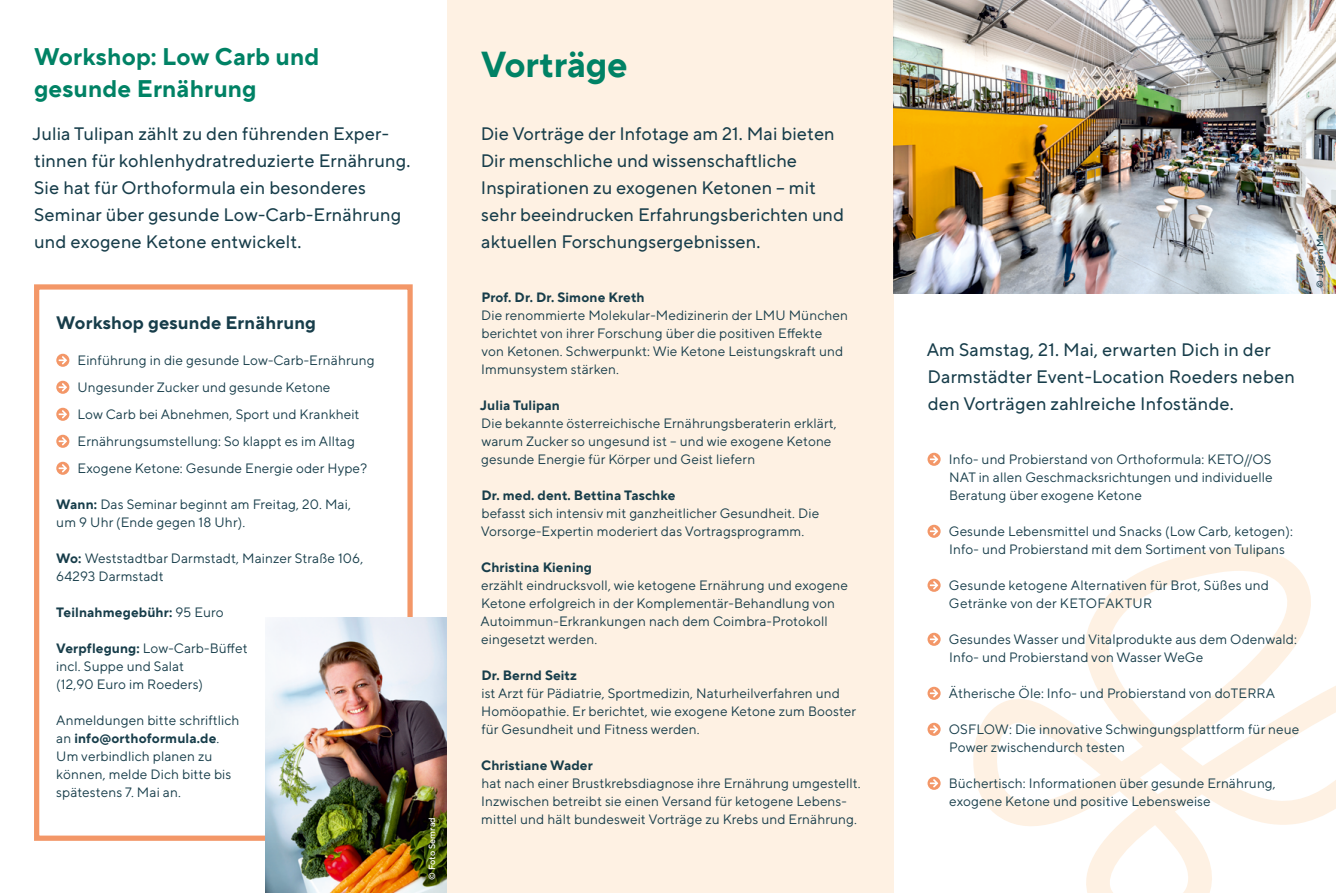
<style>
.page{position:relative;width:1336px;height:893px;background:#fff}
.page>*{position:absolute;margin:0;border:0;box-sizing:border-box;transform-origin:0 0}
.t1{font:700 36px "TT Norms Pro";letter-spacing:-.01em;color:#008265}
.t2{font:700 24px "TT Norms Pro";letter-spacing:.01em;color:#008265}
.t3{font:18px/27px "TT Norms Pro";letter-spacing:.01em;color:#173d4a}
.t4{font:700 18px "TT Norms Pro";letter-spacing:.01em;color:#173d4a}
.t5{font:13.5px/18px "TT Norms Pro";letter-spacing:.01em;color:#173d4a}
.t6{font:700 13.5px "TT Norms Pro";letter-spacing:.01em;color:#173d4a}
.t7{font:500 9px "TT Norms Pro";letter-spacing:.01em;color:#fff}
.t8{font:500 9px "TT Norms Pro";letter-spacing:.01em;color:#173d4a}
.s1{font-weight:700}
.s2{font-weight:400}
</style>
<div class="page">
<svg style="left:56px;top:354px;width:13px;height:13px"></svg>
<svg style="left:56px;top:381px;width:13px;height:13px"></svg>
<svg style="left:56px;top:408px;width:13px;height:13px"></svg>
<svg style="left:56px;top:435px;width:13px;height:13px"></svg>
<svg style="left:56px;top:462px;width:13px;height:13px"></svg>
<div style="left:34px;top:284px;width:378px;height:557px;border:5px solid #f39768"></div>
<img style="left:266px;top:617px;width:180px;height:276px">
<div style="left:446px;top:0;width:447px;height:893px;background:#fef1e3"></div>
<img style="left:893px;top:0;width:442px;height:293px">
<svg style="left:973px;top:547px;width:362px;height:346px"></svg>
<svg style="left:927px;top:453px;width:13px;height:13px"></svg>
<svg style="left:927px;top:525px;width:13px;height:13px"></svg>
<svg style="left:927px;top:579px;width:13px;height:13px"></svg>
<svg style="left:927px;top:633px;width:13px;height:13px"></svg>
<svg style="left:927px;top:687px;width:13px;height:13px"></svg>
<svg style="left:927px;top:723px;width:13px;height:13px"></svg>
<svg style="left:927px;top:777px;width:13px;height:13px"></svg>
<h2 class="t2" style="left:34px;top:39px;width:287px">Workshop: Low Carb und</h2>
<h1 class="t1" style="left:480px;top:37px;width:148px">Vorträge</h1>
<h2 class="t2" style="left:34px;top:71px;width:224px">gesunde Ernährung</h2>
<h3 class="t3" style="left:32px;top:119px;width:379px">Julia Tulipan zählt zu den führenden Exper&shy;tinnen für kohlenhydratreduzierte Ernährung.<br>Sie hat für Orthoformula ein besonderes Seminar über gesunde Low-Carb-Ernährung und exogene Ketone entwickelt.</h3>
<h3 class="t3" style="left:480px;top:119px;width:365px">Die Vorträge der Infotage am 21. Mai bieten Dir menschliche und wissenschaftliche Inspirationen zu exogenen Ketonen – mit sehr beeindrucken Erfahrungsberichten und aktuellen Forschungsergebnissen.</h3>
<h3 class="t4" style="left:56px;top:310px;width:261px">Workshop gesunde Ernährung</h3>
<p class="t5" style="left:78px;top:346px;width:298px;line-height:27px">Einführung in die gesunde Low-Carb-Ernährung Ungesunder Zucker und gesunde Ketone<br>Low Carb bei Abnehmen, Sport und Krankheit Ernährungsumstellung: So klappt es im Alltag Exogene Ketone: Gesunde Energie oder Hype?</p>
<p class="t5" style="left:56px;top:495px;width:296px"><span class="s1">Wann:</span> Das Seminar beginnt am Freitag, 20. Mai, um 9 Uhr (Ende gegen 18 Uhr).</p>
<p class="t5" style="left:56px;top:549px;width:308px"><span class="s1">Wo:</span> Weststadtbar Darmstadt, Mainzer Straße 106,<br>64293 Darmstadt</p>
<p class="t6" style="left:56px;top:603px;width:169px">Teilnahmegebühr: <span class="s2">95 Euro</span></p>
<p class="t5" style="left:56px;top:639px;width:193px"><span class="s1">Verpflegung:</span> Low-Carb-Büffet incl. Suppe und Salat<br>(12,90 Euro im Roeders)</p>
<p class="t5" style="left:56px;top:711px;width:185px">Anmeldungen bitte schriftlich an <span class="s1">info@orthoformula.de</span>.<br>Um verbindlich planen zu können, melde Dich bitte bis spätestens 7. Mai an.</p>
<p class="t7" style="left:425px;top:880px;width:65px;rotate:-90deg">© Foto Semrad</p>
<p class="t6" style="left:481px;top:288px;width:165px">Prof. Dr. Dr. Simone Kreth</p>
<p class="t5" style="left:481px;top:306px;width:368px">Die renommierte Molekular-Medizinerin der LMU München berichtet von ihrer Forschung über die positiven Effekte von Ketonen. Schwerpunkt: Wie Ketone Leistungskraft und Immunsystem stärken.</p>
<p class="t6" style="left:480px;top:396px;width:81px">Julia Tulipan</p>
<p class="t5" style="left:481px;top:414px;width:357px">Die bekannte österreichische Ernährungsberaterin erklärt, warum Zucker so ungesund ist – und wie exogene Ketone gesunde Energie für Körper und Geist liefern</p>
<p class="t6" style="left:481px;top:486px;width:196px">Dr. med. dent. Bettina Taschke</p>
<p class="t5" style="left:480px;top:504px;width:340px">befasst sich intensiv mit ganzheitlicher Gesundheit. Die<br>Vorsorge-Expertin moderiert das Vortragsprogramm.</p>
<p class="t6" style="left:481px;top:558px;width:112px">Christina Kiening</p>
<p class="t5" style="left:480px;top:576px;width:369px">erzählt eindrucksvoll, wie ketogene Ernährung und exogene Ketone erfolgreich in der Komplementär-Behandlung von Autoimmun-Erkrankungen nach dem Coimbra-Protokoll eingesetzt werden.</p>
<p class="t6" style="left:481px;top:666px;width:97px">Dr. Bernd Seitz</p>
<p class="t5" style="left:481px;top:683px;width:376px">ist Arzt für Pädiatrie, Sportmedizin, Naturheilverfahren und<br>Homöopathie. Er berichtet, wie exogene Ketone zum Booster für Gesundheit und Fitness werden.</p>
<p class="t6" style="left:481px;top:756px;width:113px">Christiane Wader</p>
<p class="t5" style="left:481px;top:773px;width:381px">hat nach einer Brustkrebsdiagnose ihre Ernährung umgestellt.<br>Inzwischen betreibt sie einen Versand für ketogene Lebens&shy;mittel und hält bundesweit Vorträge zu Krebs und Ernährung.</p>
<p class="t8" style="left:1313px;top:287px;width:57px;rotate:-90deg">© Jürgen Mai</p>
<h3 class="t3" style="left:926px;top:335px;width:369px">Am Samstag, 21. Mai, erwarten Dich in der<br>Darmstädter Event-Location Roeders neben den Vorträgen zahlreiche Infostände.</h3>
<p class="t5" style="left:948px;top:450px;width:325px;text-align:justify">Info- und Probierstand von Orthoformula: KETO//OS NAT in allen Geschmacksrichtungen und individuelle Beratung über exogene Ketone</p>
<p class="t5" style="left:948px;top:522px;width:345px">Gesunde Lebensmittel und Snacks (Low Carb, ketogen):<br>Info- und Probierstand mit dem Sortiment von Tulipans</p>
<p class="t5" style="left:948px;top:576px;width:321px">Gesunde ketogene Alternativen für Brot, Süßes und<br>Getränke von der KETOFAKTUR</p>
<p class="t5" style="left:948px;top:630px;width:350px">Gesundes Wasser und Vitalprodukte aus dem Odenwald:<br>Info- und Probierstand von Wasser WeGe</p>
<p class="t5" style="left:948px;top:684px;width:328px">Ätherische Öle: Info- und Probierstand von doTERRA</p>
<p class="t5" style="left:948px;top:720px;width:352px">OSFLOW: Die innovative Schwingungsplattform für neue<br>Power zwischendurch testen</p>
<p class="t5" style="left:948px;top:774px;width:328px">Büchertisch: Informationen über gesunde Ernährung, exogene Ketone und positive Lebensweise</p>
</div>
